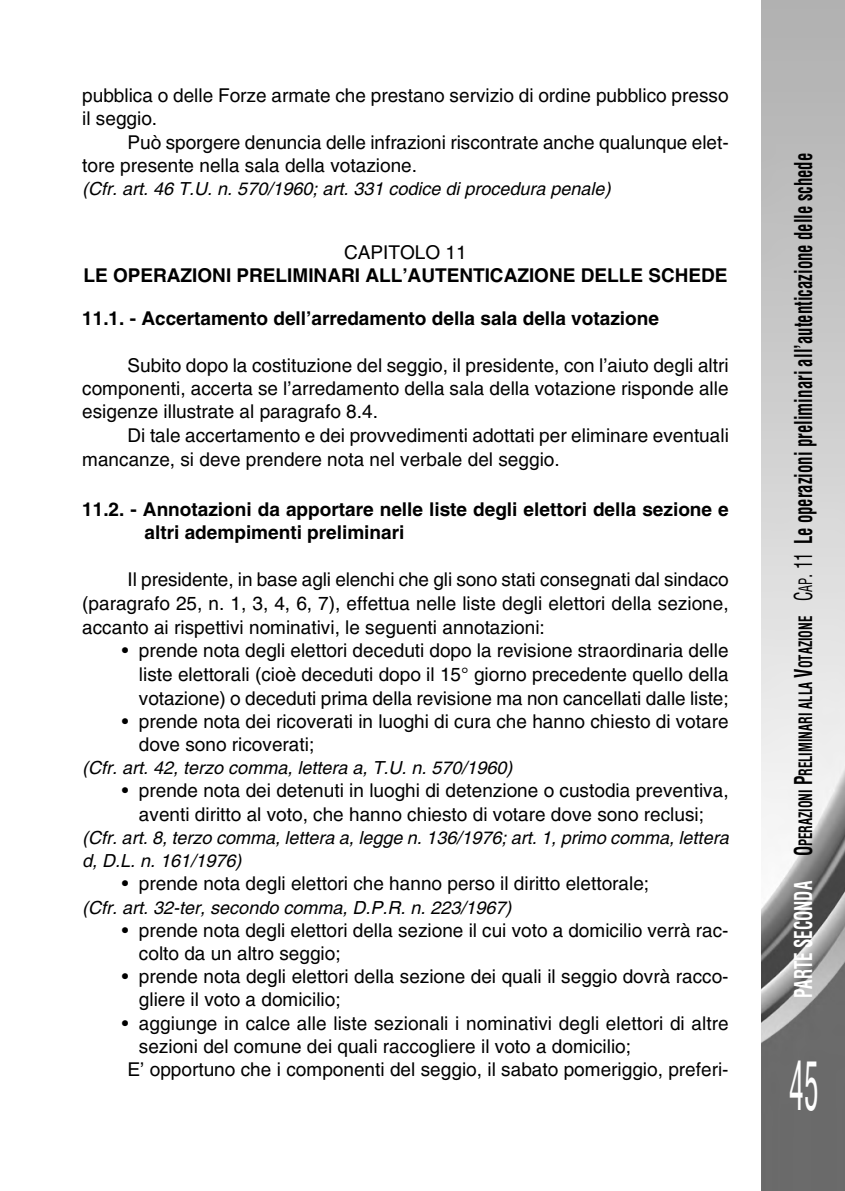
<style>
.page{position:relative;width:845px;height:1191px;background:#fff}
.page>*{position:absolute;margin:0;border:0;box-sizing:border-box;transform-origin:0 0}
.t1{font:condensed 66px "Helvetica";color:#fff;scale:.45 1}
.t2{font:700 condensed 24px "Helvetica";color:#000;scale:.7 1}
.t3{font:19px/23.4px "Helvetica";color:#000}
.t4{font:700 19px/23.6px "Helvetica";color:#000}
.t5{font:italic 18px/23.2px "Helvetica";color:#000}
.s1{color:#fff}
.s2{font-size:18px}
.s3{font-weight:400}
.s4{font-weight:400;font-size:18px}
</style>
<div class="page">
<img style="left:761px;top:0;width:84px;height:1191px">
<p class="t3" style="left:82px;top:83px;width:648px">pubblica o delle Forze armate che prestano servizio di ordine pubblico presso il seggio.</p>
<p class="t3" style="left:82px;top:130px;width:648px;text-indent:45px">Può sporgere denuncia delle infrazioni riscontrate anche qualunque elet&shy;tore presente nella sala della votazione.</p>
<p class="t5" style="left:82px;top:178px;width:530px">(Cfr. art. 46 T.U. n. 570/1960; art. 331 codice di procedura penale)</p>
<p class="t2" style="left:789px;top:998px;width:1209px;rotate:-90deg"><span class="s1">PARTE SECONDA</span> O<span class="s2">PERAZIONI</span> P<span class="s2">RELIMINARI ALLA</span> V<span class="s2">OTAZIONE</span> <span class="s3">C</span><span class="s4">AP</span><span class="s3">. 11</span> Le operazioni preliminari all’autenticazione delle schede</p>
<p class="t3" style="left:344px;top:240px;width:124px">CAPITOLO 11</p>
<p class="t4" style="left:83px;top:263px;width:645px">LE OPERAZIONI PRELIMINARI ALL’AUTENTICAZIONE DELLE SCHEDE</p>
<p class="t4" style="left:82px;top:306px;width:578px">11.1. - Accertamento dell’arredamento della sala della votazione</p>
<p class="t3" style="left:82px;top:353px;width:648px;text-align:justify;text-indent:45px">Subito dopo la costituzione del seggio, il presidente, con l’aiuto degli altri componenti, accerta se l’arredamento della sala della votazione risponde alle esigenze illustrate al paragrafo 8.4.</p>
<p class="t3" style="left:82px;top:424px;width:648px;text-indent:45px">Di tale accertamento e dei provvedimenti adottati per eliminare eventuali mancanze, si deve prendere nota nel verbale del seggio.</p>
<p class="t4" style="left:145px;top:497px;width:585px;text-indent:-62px">11.2. - Annotazioni da apportare nelle liste degli elettori della sezione e altri adempimenti preliminari</p>
<p class="t3" style="left:82px;top:568px;width:648px;text-align:justify;text-indent:45px">Il presidente, in base agli elenchi che gli sono stati consegnati dal sindaco (paragrafo 25, n. 1, 3, 4, 6, 7), effettua nelle liste degli elettori della sezione, accanto ai rispettivi nominativi, le seguenti annotazioni:</p>
<p class="t3" style="left:139px;top:639px;width:591px;text-align:justify;text-indent:-17px">• prende nota degli elettori deceduti dopo la revisione straordinaria delle liste elettorali (cioè deceduti dopo il 15° giorno precedente quello della votazione) o deceduti prima della revisione ma non cancellati dalle liste;</p>
<p class="t3" style="left:139px;top:709px;width:591px;text-indent:-17px">• prende nota dei ricoverati in luoghi di cura che hanno chiesto di votare dove sono ricoverati;</p>
<p class="t5" style="left:82px;top:756px;width:432px">(Cfr. art. 42, terzo comma, lettera a, T.U. n. 570/1960)</p>
<p class="t3" style="left:122px;top:779px;width:608px;text-align:center">• prende nota dei detenuti in luoghi di detenzione o custodia preventiva, aventi diritto al voto, che hanno chiesto di votare dove sono reclusi;</p>
<p class="t5" style="left:82px;top:826px;width:648px">(Cfr. art. 8, terzo comma, lettera a, legge n. 136/1976; art. 1, primo comma, lettera d, D.L. n. 161/1976)</p>
<p class="t3" style="left:122px;top:872px;width:529px">• prende nota degli elettori che hanno perso il diritto elettorale;</p>
<p class="t5" style="left:82px;top:895px;width:431px">(Cfr. art. 32-ter, secondo comma, D.P.R. n. 223/1967)</p>
<p class="t3" style="left:139px;top:918px;width:591px;text-indent:-17px">• prende nota degli elettori della sezione il cui voto a domicilio verrà rac&shy;colto da un altro seggio;</p>
<p class="t3" style="left:139px;top:965px;width:591px;text-indent:-17px">• prende nota degli elettori della sezione dei quali il seggio dovrà racco&shy;gliere il voto a domicilio;</p>
<p class="t3" style="left:122px;top:1011px;width:608px">• aggiunge in calce alle liste sezionali i nominativi degli elettori di altre</p>
<p class="t3" style="left:139px;top:1034px;width:494px">sezioni del comune dei quali raccogliere il voto a domicilio;</p>
<p class="t3" style="left:128px;top:1057px;width:602px">E’ opportuno che i componenti del seggio, il sabato pomeriggio, preferi-</p>
<h1 class="t1" style="left:789px;top:1048px;width:68px">45</h1>
</div>
